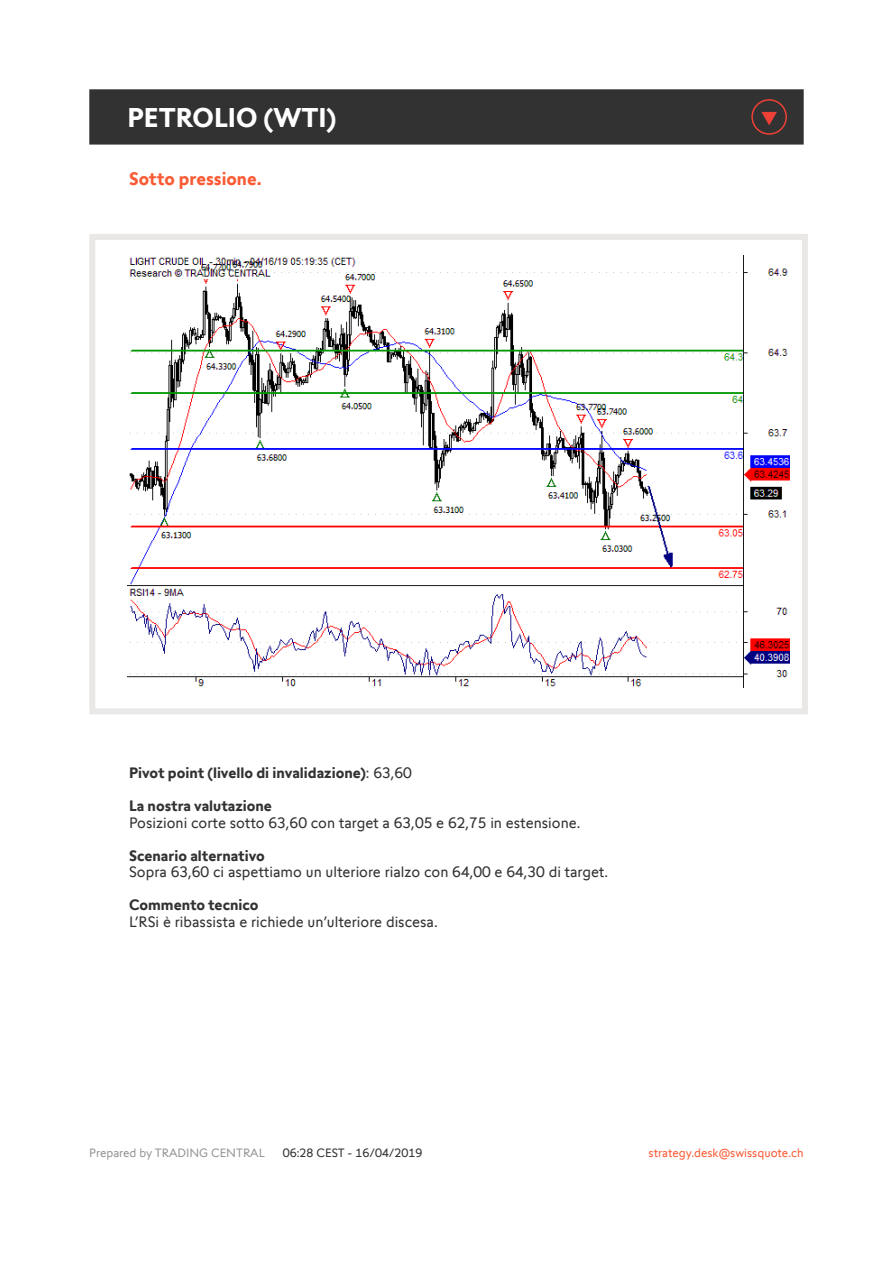
<style>
.page{position:relative;width:893px;height:1263px;background:#fff}
.page>*{position:absolute;margin:0;border:0;box-sizing:border-box;transform-origin:0 0}
.t1{font:700 27px "Swissquote CT";color:#fff}
.t2{font:700 18px "Swissquote CT";color:#fa5b35}
.t3{font:15px "Swissquote CT";color:#323232}
.t4{font:700 15px "Swissquote CT";color:#323232}
.t5{font:12px "Swissquote CT";color:#fa5b35}
.t6{font:12px "Swissquote CT";color:#939598}
.t7{font:12px "Swissquote CT";color:#323232}
.s1{font-weight:400}
</style>
<div class="page">
<div style="left:89px;top:234px;width:719px;height:480px;border:6px solid #e9e8e7"></div>
<div style="left:89px;top:89px;width:715px;height:56px;background:#323232;border:2px solid #323232"></div>
<img style="left:128px;top:255px;width:661px;height:432px">
<svg style="left:751px;top:99px;width:36px;height:36px"></svg>
<h1 class="t1" style="left:128px;top:101px;width:210px">PETROLIO (WTI)</h1>
<p class="t2" style="left:129px;top:168px;width:134px">Sotto pressione.</p>
<p class="t4" style="left:129px;top:764px;width:284px">Pivot point (livello di invalidazione)<span class="s1">: 63,60</span></p>
<p class="t4" style="left:129px;top:797px;width:144px">La nostra valutazione</p>
<p class="t3" style="left:129px;top:814px;width:453px">Posizioni corte sotto 63,60 con target a 63,05 e 62,75 in estensione.</p>
<p class="t4" style="left:129px;top:846px;width:137px">Scenario alternativo</p>
<p class="t3" style="left:129px;top:863px;width:481px">Sopra 63,60 ci aspettiamo un ulteriore rialzo con 64,00 e 64,30 di target.</p>
<p class="t4" style="left:129px;top:896px;width:131px">Commento tecnico</p>
<p class="t3" style="left:129px;top:913px;width:310px">L’RSi è ribassista e richiede un’ulteriore discesa.</p>
<p class="t6" style="left:89px;top:1145px;width:177px">Prepared by TRADING CENTRAL</p>
<p class="t7" style="left:283px;top:1145px;width:141px">06:28 CEST - 16/04/2019</p>
<p class="t5" style="left:649px;top:1145px;width:157px">strategy.desk@swissquote.ch</p>
</div>
